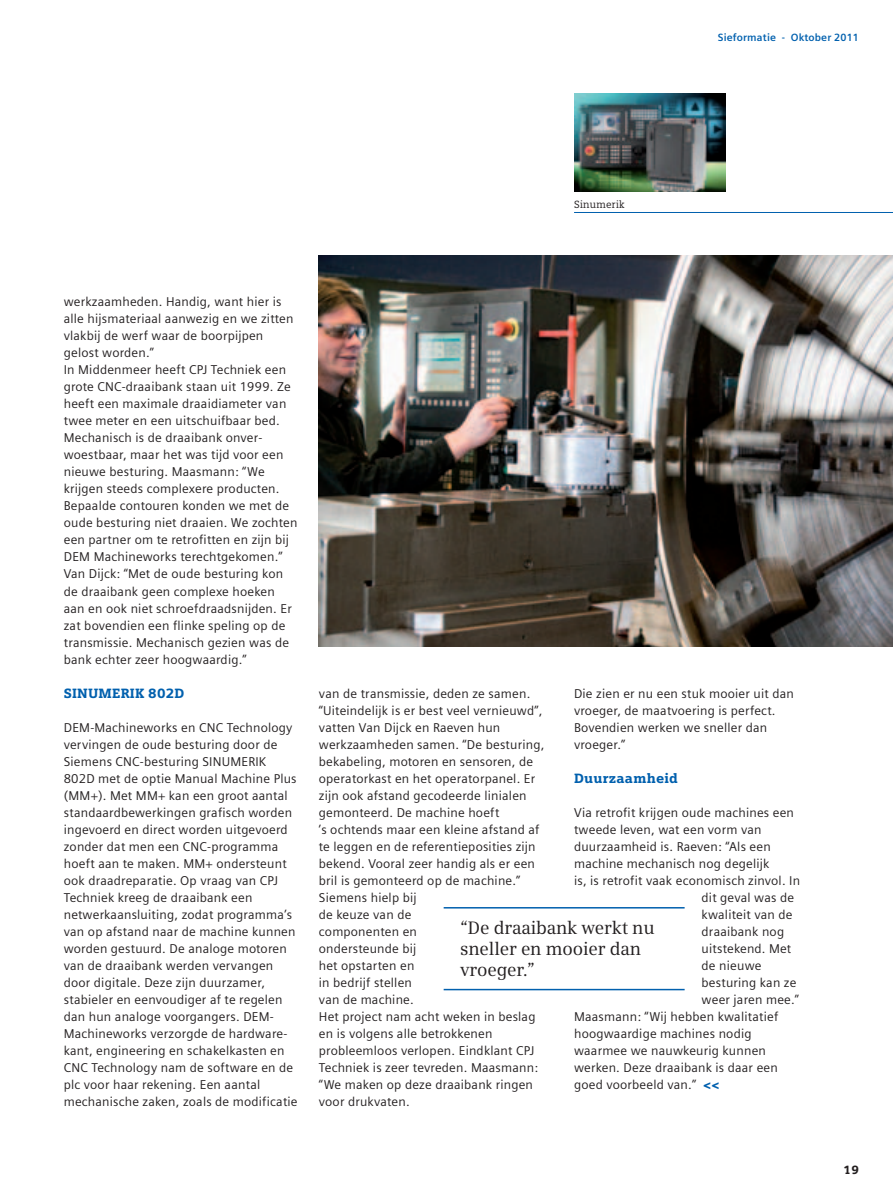
<style>
.page{position:relative;width:893px;height:1191px;background:#fff}
.page>*{position:absolute;margin:0;border:0;box-sizing:border-box;transform-origin:0 0}
.t1{font:18px/21px "Siemens Serif OT";letter-spacing:-.01em;color:#231f20}
.t2{font:900 13.5px "Siemens Slab OT";letter-spacing:.015em;color:#0160ae}
.t3{font:12.75px/17px "Siemens Sans OT";letter-spacing:.015em;color:#231f20}
.t4{font:900 12px "Siemens Slab OT";color:#231f20}
.t5{font:700 10.5px "Siemens Sans OT";letter-spacing:.015em;color:#0160ae}
.t6{font:10.5px "Siemens Slab OT";letter-spacing:.02em;color:#231f20}
.s1{font-family:"Siemens Slab OT";font-weight:900;color:#0160ae}
</style>
<div class="page">
<hr style="left:444px;top:907px;width:241px;height:1px;background:#0160ae">
<hr style="left:444px;top:988px;width:241px;height:2px;background:#0160ae">
<hr style="left:574px;top:212px;width:319px;height:1px;background:#0160ae">
<img style="left:574px;top:93px;width:151px;height:98px">
<img style="left:319px;top:255px;width:574px;height:391px">
<p class="t5" style="left:718px;top:32px;width:143px">Sieformatie - Oktober 2011</p>
<p class="t6" style="left:574px;top:198px;width:52px">Sinumerik</p>
<p class="t3" style="left:64px;top:293px;width:235px">werkzaamheden. Handig, want hier is alle hijsmateriaal aanwezig en we zitten vlakbij de werf waar de boorpijpen gelost worden.”<br>In Middenmeer heeft CPJ Techniek een grote CNC-draaibank staan uit 1999. Ze heeft een maximale draaidiameter van twee meter en een uitschuifbaar bed.<br>Mechanisch is de draaibank onver&shy;woestbaar, maar het was tijd voor een nieuwe besturing. Maasmann: “We krijgen steeds complexere producten.<br>Bepaalde contouren konden we met de oude besturing niet draaien. We zochten een partner om te retrofitten en zijn bij DEM Machineworks terechtgekomen.” Van Dijck: “Met de oude besturing kon de draaibank geen complexe hoeken aan en ook niet schroefdraadsnijden. Er zat bovendien een flinke speling op de transmissie. Mechanisch gezien was de bank echter zeer hoogwaardig.”</p>
<p class="t2" style="left:64px;top:684px;width:122px">SINUMERIK 802D</p>
<p class="t3" style="left:64px;top:719px;width:235px">DEM-Machineworks en CNC Technology vervingen de oude besturing door de Siemens CNC-besturing SINUMERIK 802D met de optie Manual Machine Plus (MM+). Met MM+ kan een groot aantal standaardbewerkingen grafisch worden ingevoerd en direct worden uitgevoerd zonder dat men een CNC-programma hoeft aan te maken. MM+ ondersteunt ook draadreparatie. Op vraag van CPJ Techniek kreeg de draaibank een netwerkaansluiting, zodat programma’s van op afstand naar de machine kunnen worden gestuurd. De analoge motoren van de draaibank werden vervangen door digitale. Deze zijn duurzamer, stabieler en eenvoudiger af te regelen dan hun analoge voorgangers. DEM-Machineworks verzorgde de hardware&shy;kant, engineering en schakelkasten en CNC Technology nam de software en de plc voor haar rekening. Een aantal mechanische zaken, zoals de modificatie</p>
<p class="t3" style="left:319px;top:685px;width:227px">van de transmissie, deden ze samen. “Uiteindelijk is er best veel vernieuwd”, vatten Van Dijck en Raeven hun werkzaamheden samen. “De besturing, bekabeling, motoren en sensoren, de operatorkast en het operatorpanel. Er zijn ook afstand gecodeerde linialen gemonteerd. De machine hoeft<br>’s ochtends maar een kleine afstand af te leggen en de referentieposities zijn bekend. Vooral zeer handig als er een bril is gemonteerd op de machine.”<br>Siemens hielp bij<br>de keuze van de<br>componenten en<br>ondersteunde bij<br>het opstarten en<br>in bedrijf stellen<br>van de machine.<br>Het project nam acht weken in beslag en is volgens alle betrokkenen probleemloos verlopen. Eindklant CPJ<br>Techniek is zeer tevreden. Maasmann: “We maken op deze draaibank ringen voor drukvaten.</p>
<p class="t3" style="left:574px;top:685px;width:221px">Die zien er nu een stuk mooier uit dan vroeger, de maatvoering is perfect.<br>Bovendien werken we sneller dan vroeger.”</p>
<p class="t2" style="left:574px;top:769px;width:105px">Duurzaamheid</p>
<p class="t3" style="left:574px;top:804px;width:221px">Via retrofit krijgen oude machines een</p>
<p class="t3" style="left:574px;top:821px;width:189px">tweede leven, wat een vorm van</p>
<p class="t3" style="left:574px;top:838px;width:198px">duurzaamheid is. Raeven: “Als een</p>
<p class="t3" style="left:574px;top:855px;width:197px">machine mechanisch nog degelijk</p>
<p class="t3" style="left:574px;top:872px;width:228px">is, is retrofit vaak economisch zinvol. In</p>
<p class="t3" style="left:702px;top:889px;width:94px">dit geval was de</p>
<p class="t3" style="left:702px;top:906px;width:92px">kwaliteit van de</p>
<p class="t3" style="left:702px;top:923px;width:84px">draaibank nog</p>
<p class="t3" style="left:702px;top:940px;width:91px">uitstekend. Met</p>
<p class="t3" style="left:702px;top:957px;width:61px">de nieuwe</p>
<p class="t3" style="left:702px;top:974px;width:96px">besturing kan ze</p>
<p class="t3" style="left:702px;top:991px;width:99px">weer jaren mee.”</p>
<p class="t3" style="left:574px;top:1008px;width:206px">Maasmann: “Wij hebben kwalitatief</p>
<p class="t3" style="left:574px;top:1025px;width:179px">hoogwaardige machines nodig</p>
<p class="t3" style="left:574px;top:1042px;width:193px">waarmee we nauwkeurig kunnen</p>
<p class="t3" style="left:574px;top:1059px;width:205px">werken. Deze draaibank is daar een</p>
<p class="t3" style="left:574px;top:1076px;width:147px">goed voorbeeld van.” <span class="s1">&lt;&lt;</span></p>
<h1 class="t1" style="left:460px;top:917px;width:196px">“De draaibank werkt nu sneller en mooier dan vroeger.”</h1>
<p class="t4" style="left:844px;top:1162px;width:17px">19</p>
</div>
